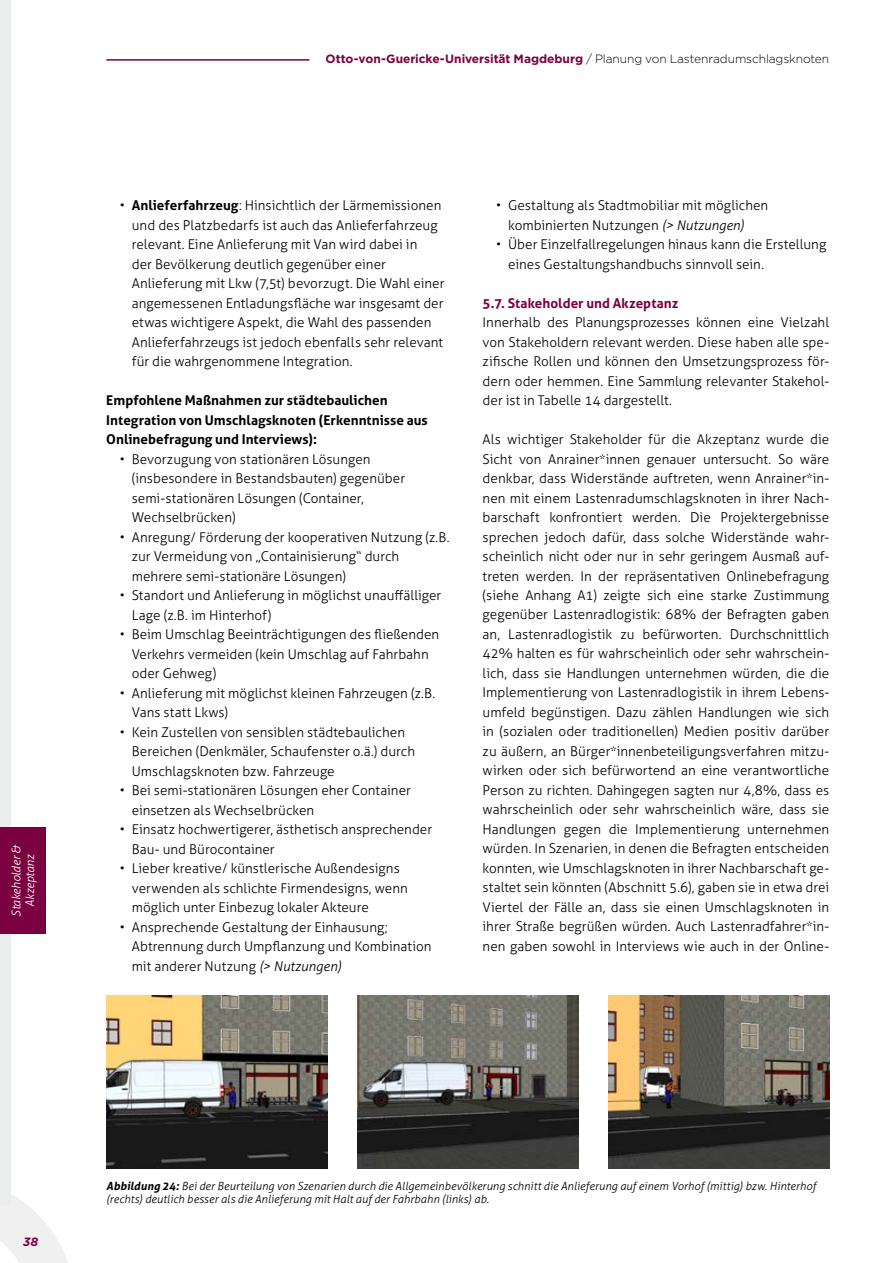
<style>
.page{position:relative;width:893px;height:1263px;background:#fff}
.page>*{position:absolute;margin:0;border:0;box-sizing:border-box;transform-origin:0 0}
.t1{font:300 13.5px/19.5px "Aller";color:#000}
.t2{font:700 13.5px/19.5px "Aller";letter-spacing:.005em;color:#000}
.t3{font:700 13.5px "Aller";letter-spacing:.005em;color:#7b0041}
.t4{font:700 12px "Gotham";letter-spacing:-.005em;color:#7b0041}
.Register{font:italic 300 12px/13.5px "Aller";letter-spacing:-.01em;color:#fff;text-align:center}
.t5{font:italic 700 12px "Gotham";color:#7b0041}
.Tabellenbeschreibung{font:italic 300 11.25px/13.5px "Aller";letter-spacing:.01em;color:#000}
.s1{font-weight:300;color:#000}
.s2{font-weight:700}
.s3{font-style:italic}
</style>
<div class="page">
<svg style="left:0;top:1194px;width:68px;height:69px"></svg>
<div style="left:0;top:0;width:11px;height:1205px;background:#eceded"></div>
<hr style="left:106px;top:59px;width:203px;height:2px;background:#7b0041">
<img style="left:106px;top:996px;width:221px;height:173px">
<img style="left:608px;top:996px;width:221px;height:173px">
<img style="left:357px;top:996px;width:221px;height:173px">
<div style="left:0;top:828px;width:46px;height:106px;background:#7b0041"></div>
<p class="Register" style="left:10px;top:917px;width:74px;rotate:-90deg">Stakeholder &amp;<br>Akzeptanz</p>
<p class="t4" style="left:326px;top:52px;width:505px">Otto-von-Guericke-Universität Magdeburg <span class="s1">/ Planung von Lastenradumschlagsknoten</span></p>
<p class="t1" style="left:120px;top:195px;width:323px">• <span class="s2">Anlieferfahrzeug</span>: Hinsichtlich der Lärmemissionen</p>
<p class="t1" style="left:132px;top:215px;width:307px">und des Platzbedarfs ist auch das Anlieferfahrzeug</p>
<p class="t1" style="left:132px;top:234px;width:287px">relevant. Eine Anlieferung mit Van wird dabei in</p>
<p class="t1" style="left:132px;top:254px;width:256px">der Bevölkerung deutlich gegenüber einer</p>
<p class="t1" style="left:132px;top:273px;width:314px">Anlieferung mit Lkw (7,5t) bevorzugt. Die Wahl einer</p>
<p class="t1" style="left:132px;top:293px;width:313px">angemessenen Entladungsfläche war insgesamt der</p>
<p class="t1" style="left:132px;top:312px;width:301px">etwas wichtigere Aspekt, die Wahl des passenden</p>
<p class="t1" style="left:132px;top:332px;width:313px">Anlieferfahrzeugs ist jedoch ebenfalls sehr relevant</p>
<p class="t1" style="left:132px;top:351px;width:222px">für die wahrgenommene Integration.</p>
<p class="t2" style="left:106px;top:390px;width:323px">Empfohlene Maßnahmen zur städtebaulichen<br>Integration von Umschlagsknoten (Erkenntnisse aus<br>Onlinebefragung und Interviews):</p>
<p class="t1" style="left:132px;top:449px;width:275px;text-indent:-12px">• Bevorzugung von stationären Lösungen (insbesondere in Bestandsbauten) gegenüber</p>
<p class="t1" style="left:132px;top:488px;width:234px">semi-stationären Lösungen (Container,<br>Wechselbrücken)</p>
<p class="t1" style="left:120px;top:527px;width:331px">• Anregung/ Förderung der kooperativen Nutzung (z.B.</p>
<p class="t1" style="left:132px;top:546px;width:269px">zur Vermeidung von „Containisierung“ durch</p>
<p class="t1" style="left:132px;top:566px;width:216px">mehrere semi-stationäre Lösungen)</p>
<p class="t1" style="left:120px;top:585px;width:323px">• Standort und Anlieferung in möglichst unauffälliger</p>
<p class="t1" style="left:132px;top:605px;width:141px">Lage (z.B. im Hinterhof)</p>
<p class="t1" style="left:120px;top:624px;width:321px">• Beim Umschlag Beeinträchtigungen des fließenden</p>
<p class="t1" style="left:132px;top:644px;width:298px">Verkehrs vermeiden (kein Umschlag auf Fahrbahn</p>
<p class="t1" style="left:132px;top:663px;width:86px">oder Gehweg)</p>
<p class="t1" style="left:120px;top:683px;width:317px">• Anlieferung mit möglichst kleinen Fahrzeugen (z.B.</p>
<p class="t1" style="left:132px;top:702px;width:98px">Vans statt Lkws)</p>
<p class="t1" style="left:120px;top:722px;width:287px">• Kein Zustellen von sensiblen städtebaulichen</p>
<p class="t1" style="left:132px;top:741px;width:285px">Bereichen (Denkmäler, Schaufenster o.ä.) durch</p>
<p class="t1" style="left:132px;top:761px;width:204px">Umschlagsknoten bzw. Fahrzeuge</p>
<p class="t1" style="left:120px;top:780px;width:293px">• Bei semi-stationären Lösungen eher Container</p>
<p class="t1" style="left:132px;top:800px;width:184px">einsetzen als Wechselbrücken</p>
<p class="t1" style="left:120px;top:819px;width:314px">• Einsatz hochwertigerer, ästhetisch ansprechender</p>
<p class="t1" style="left:132px;top:839px;width:144px">Bau- und Bürocontainer</p>
<p class="t1" style="left:120px;top:858px;width:281px">• Lieber kreative/ künstlerische Außendesigns</p>
<p class="t1" style="left:132px;top:878px;width:278px">verwenden als schlichte Firmendesigns, wenn</p>
<p class="t1" style="left:132px;top:897px;width:239px">möglich unter Einbezug lokaler Akteure</p>
<p class="t1" style="left:120px;top:917px;width:270px">• Ansprechende Gestaltung der Einhausung;</p>
<p class="t1" style="left:132px;top:936px;width:301px">Abtrennung durch Umpflanzung und Kombination</p>
<p class="t1" style="left:132px;top:956px;width:211px">mit anderer Nutzung <span class="s3">(&gt; Nutzungen)</span></p>
<p class="t1" style="left:496px;top:195px;width:274px">• Gestaltung als Stadtmobiliar mit möglichen</p>
<p class="t1" style="left:508px;top:215px;width:238px">kombinierten Nutzungen <span class="s3">(&gt; Nutzungen)</span></p>
<p class="t1" style="left:496px;top:234px;width:332px">• Über Einzelfallregelungen hinaus kann die Erstellung</p>
<p class="t1" style="left:508px;top:254px;width:257px">eines Gestaltungshandbuchs sinnvoll sein.</p>
<h2 class="t3" style="left:483px;top:294px;width:197px">5.7. Stakeholder und Akzeptanz</h2>
<p class="t1" style="left:483px;top:312px;width:348px;text-align:justify">Innerhalb des Planungsprozesses können eine Vielzahl von Stakeholdern relevant werden. Diese haben alle spe&shy;zifische Rollen und können den Umsetzungsprozess för&shy;dern oder hemmen. Eine Sammlung relevanter Stakehol&shy;der ist in Tabelle 14 dargestellt.</p>
<p class="t1" style="left:483px;top:429px;width:348px;text-align:justify">Als wichtiger Stakeholder für die Akzeptanz wurde die Sicht von Anrainer*innen genauer untersucht. So wäre denkbar, dass Widerstände auftreten, wenn Anrainer*in&shy;nen mit einem Lastenradumschlagsknoten in ihrer Nach&shy;barschaft konfrontiert werden. Die Projektergebnisse sprechen jedoch dafür, dass solche Widerstände wahr&shy;scheinlich nicht oder nur in sehr geringem Ausmaß auf&shy;treten werden. In der repräsentativen Onlinebefragung (siehe Anhang A1) zeigte sich eine starke Zustimmung gegenüber Lastenradlogistik: 68% der Befragten gaben an, Lastenradlogistik zu befürworten. Durchschnittlich 42% halten es für wahrscheinlich oder sehr wahrschein&shy;lich, dass sie Handlungen unternehmen würden, die die Implementierung von Lastenradlogistik in ihrem Lebens&shy;umfeld begünstigen. Dazu zählen Handlungen wie sich in (sozialen oder traditionellen) Medien positiv darüber zu äußern, an Bürger*innenbeteiligungsverfahren mitzu&shy;wirken oder sich befürwortend an eine verantwortliche Person zu richten. Dahingegen sagten nur 4,8%, dass es wahrscheinlich oder sehr wahrscheinlich wäre, dass sie Handlungen gegen die Implementierung unternehmen würden. In Szenarien, in denen die Befragten entscheiden konnten, wie Umschlagsknoten in ihrer Nachbarschaft ge&shy;staltet sein könnten (Abschnitt 5.6), gaben sie in etwa drei Viertel der Fälle an, dass sie einen Umschlagsknoten in ihrer Straße begrüßen würden. Auch Lastenradfahrer*in&shy;nen gaben sowohl in Interviews wie auch in der Online-</p>
<p class="t5" style="left:23px;top:1234px;width:17px">38</p>
<p class="Tabellenbeschreibung" style="left:106px;top:1179px;width:711px"><span class="s2">Abbildung 24:</span> Bei der Beurteilung von Szenarien durch die Allgemeinbevölkerung schnitt die Anlieferung auf einem Vorhof (mittig) bzw. Hinterhof (rechts) deutlich besser als die Anlieferung mit Halt auf der Fahrbahn (links) ab.</p>
</div>
